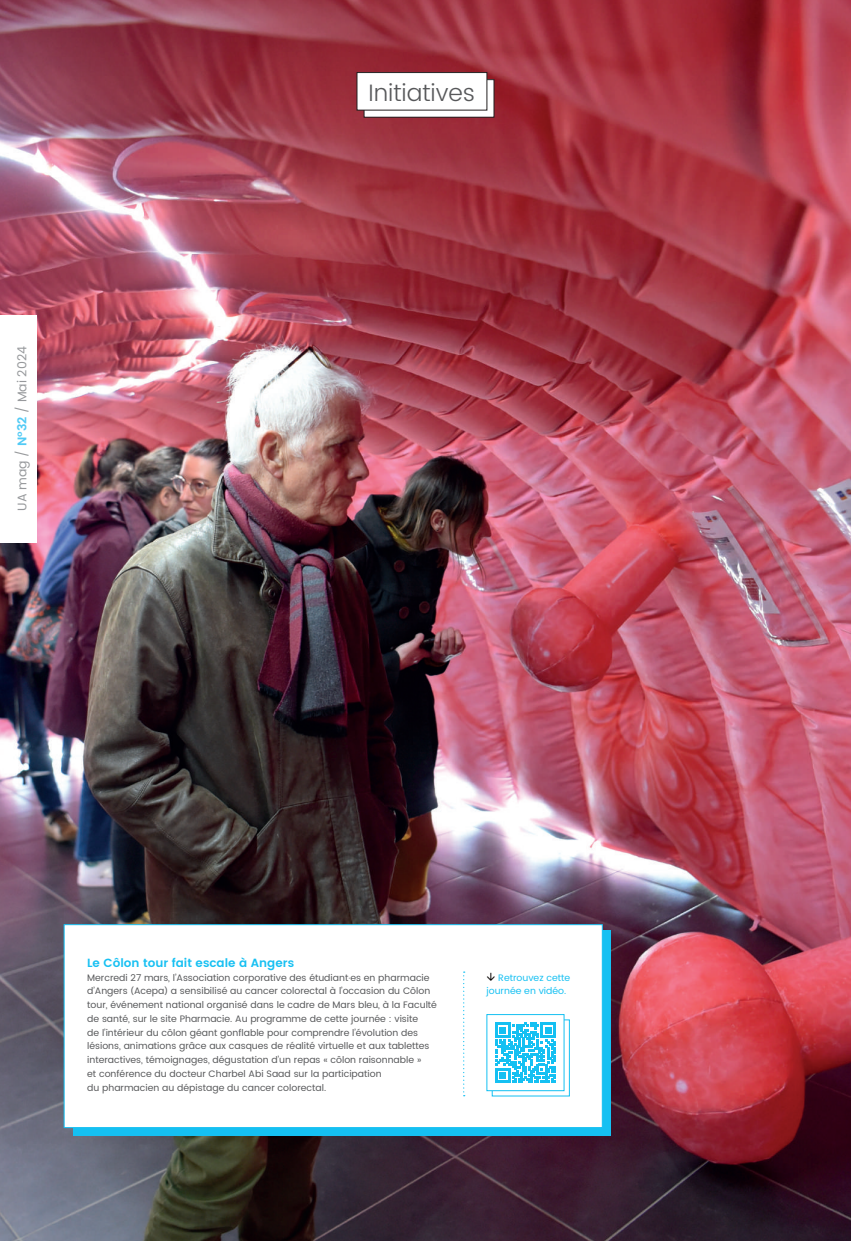
<style>
.page{position:relative;width:851px;height:1241px;background:#fff}
.page>*{position:absolute;margin:0;border:0;box-sizing:border-box;transform-origin:0 0}
.t1{font:300 23.75px "UA Poppins Texte";color:#57585a}
.t2{font:12.5px "UA Poppins Texte";color:#97999c}
.t3{font:600 11.88px "UA Poppins Texte";color:#17c0f2}
.t4{font:9.38px/13.8px "UA Poppins Texte";color:#57585a}
.t5{font:9.38px/13.8px "UA Poppins Texte";color:#15c0f2}
.s1{font-weight:600;color:#51caf5}
</style>
<div class="page">
<img style="left:0;top:0;width:850px;height:1240px">
<div style="left:364px;top:80px;width:130px;height:37px;background:#fff"></div>
<div style="left:363px;top:79px;width:131px;height:39px;border:1px solid #231f20"></div>
<div style="left:357px;top:73px;width:130px;height:37px;background:#fff"></div>
<div style="left:356px;top:72px;width:131px;height:39px;border:1px solid #231f20"></div>
<div style="left:73px;top:930px;width:537px;height:205px;background:#15c0f2"></div>
<div style="left:64px;top:924px;width:538px;height:203px;background:#fff;border:1px solid #15c0f2"></div>
<svg style="left:492px;top:1019px;width:77px;height:77px"></svg>
<div style="left:487px;top:1014px;width:77px;height:76px;background:#fff"></div>
<svg style="left:495px;top:1022px;width:60px;height:60px"></svg>
<svg style="left:463px;top:971px;width:1px;height:125px"></svg>
<div style="left:0;top:314px;width:36px;height:228px;background:#fff"></div>
<h2 class="t2" style="left:13px;top:511px;width:166px;rotate:-90deg">UA mag / <span class="s1">N°32</span> / Mai 2024</h2>
<h1 class="t1" style="left:368px;top:75px;width:108px">Initiatives</h1>
<p class="t3" style="left:87px;top:953px;width:208px">Le Côlon tour fait escale à Angers</p>
<p class="t4" style="left:87px;top:970px;width:351px">Mercredi 27 mars, l’Association corporative des étudiant·es en pharmacie d’Angers (Acepa) a sensibilisé au cancer colorectal à l’occasion du Côlon tour, événement national organisé dans le cadre de Mars bleu, à la Faculté de santé, sur le site Pharmacie. Au programme de cette journée : visite<br>de l’intérieur du côlon géant gonflable pour comprendre l’évolution des lésions, animations grâce aux casques de réalité virtuelle et aux tablettes interactives, témoignages, dégustation d’un repas « côlon raisonnable »<br>et conférence du docteur Charbel Abi Saad sur la participation<br>du pharmacien au dépistage du cancer colorectal.</p>
<p class="t5" style="left:486px;top:970px;width:85px;text-indent:12px">Retrouvez cette journée en vidéo.</p>
</div>
